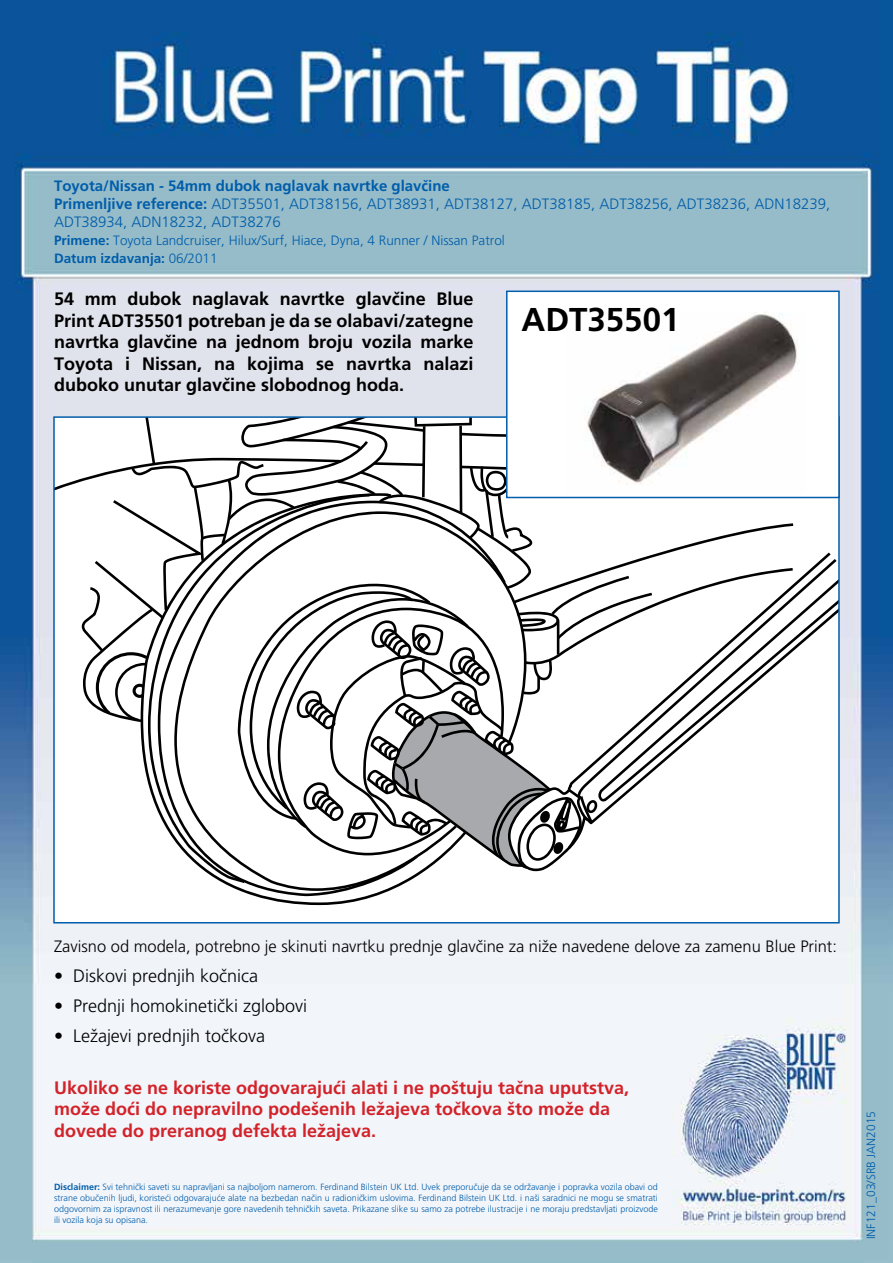
<style>
.page{position:relative;width:893px;height:1263px;background:#fff}
.page>*{position:absolute;margin:0;border:0;box-sizing:border-box;transform-origin:0 0}
.t1{font:700 33px "Frutiger CE";color:#000}
.t2{font:700 18px/21.6px "Frutiger CE";color:#000;text-align:justify}
.t3{font:700 18px/21.6px "Frutiger CE";color:#d2232a}
.t4{font:300 18px "Frutiger CE";color:#000}
.t5{font:300 16.5px "Frutiger CE";color:#000}
.t6{font:300 15px/18px "Frutiger CE";color:#005daa}
.t7{font:300 13.5px/18px "Frutiger CE";color:#005daa}
.t8{font:300 12px "Frutiger CE";color:#005daa}
.t9{font:300 9px/10.8px "Frutiger CE";color:#005daa;text-align:justify}
.s1{font-weight:700}
</style>
<div class="page">
<img style="left:0;top:0;width:893px;height:1263px">
<img style="left:56px;top:498px;width:761px;height:422px">
<svg style="left:141px;top:868px;width:326px;height:37px"></svg>
<svg style="left:158px;top:868px;width:348px;height:28px"></svg>
<svg style="left:148px;top:868px;width:222px;height:15px"></svg>
<svg style="left:521px;top:801px;width:316px;height:70px"></svg>
<svg style="left:793px;top:559px;width:43px;height:240px"></svg>
<svg style="left:56px;top:419px;width:737px;height:449px"></svg>
<div style="left:507px;top:291px;width:332px;height:206px;background:#fff"></div>
<img style="left:585px;top:312px;width:212px;height:172px">
<div style="left:506px;top:291px;width:334px;height:207px;border:2px solid #005daa"></div>
<h3 class="t6" style="left:54px;top:177px;width:778px"><span class="s1">Toyota/Nissan - 54mm dubok naglavak navrtke glavčine<br>Primenljive reference:</span> ADT35501, ADT38156, ADT38931, ADT38127, ADT38185, ADT38256, ADT38236, ADN18239,<br>ADT38934, ADN18232, ADT38276</h3>
<h3 class="t7" style="left:54px;top:231px;width:452px"><span class="s1">Primene:</span> Toyota Landcruiser, Hilux/Surf, Hiace, Dyna, 4 Runner / Nissan Patrol<br><span class="s1">Datum izdavanja:</span> 06/2011</h3>
<h2 class="t2" style="left:54px;top:288px;width:421px">54 mm dubok naglavak navrtke glavčine Blue Print ADT35501 potreban je da se olabavi/zategne navrtka glavčine na jednom broju vozila marke Toyota i Nissan, na kojima se navrtka nalazi duboko unutar glavčine slobodnog hoda.</h2>
<h1 class="t1" style="left:522px;top:300px;width:159px">ADT35501</h1>
<h3 class="t5" style="left:54px;top:936px;width:784px">Zavisno od modela, potrebno je skinuti navrtku prednje glavčine za niže navedene delove za zamenu Blue Print:</h3>
<h2 class="t4" style="left:54px;top:965px;width:206px">• Diskovi prednjih kočnica</h2>
<h2 class="t4" style="left:54px;top:995px;width:255px">• Prednji homokinetički zglobovi</h2>
<h2 class="t4" style="left:54px;top:1025px;width:212px">• Ležajevi prednjih točkova</h2>
<h2 class="t3" style="left:54px;top:1076px;width:577px">Ukoliko se ne koriste odgovarajući alati i ne poštuju tačna uputstva, može doći do nepravilno podešenih ležajeva točkova što može da dovede do preranog defekta ležajeva.</h2>
<p class="t9" style="left:54px;top:1182px;width:605px"><span class="s1">Disclaimer:</span> Svi tehnički saveti su napravljani sa najboljom namerom. Ferdinand Bilstein UK Ltd. Uvek preporučuje da se održavanje i popravka vozila obavi od strane obučenih ljudi, koristeći odgovarajuće alate na bezbedan način u radioničkim uslovima. Ferdinand Bilstein UK Ltd. i naši saradnici ne mogu se smatrati odgovornim za ispravnost ili nerazumevanje gore navedenih tehničkih saveta. Prikazane slike su samo za potrebe ilustracije i ne moraju predstavljati proizvode ili vozila koja su opisana.</p>
<h3 class="t8" style="left:864px;top:1239px;width:130px;rotate:-90deg">INF121_03/SRB JAN2015</h3>
</div>
